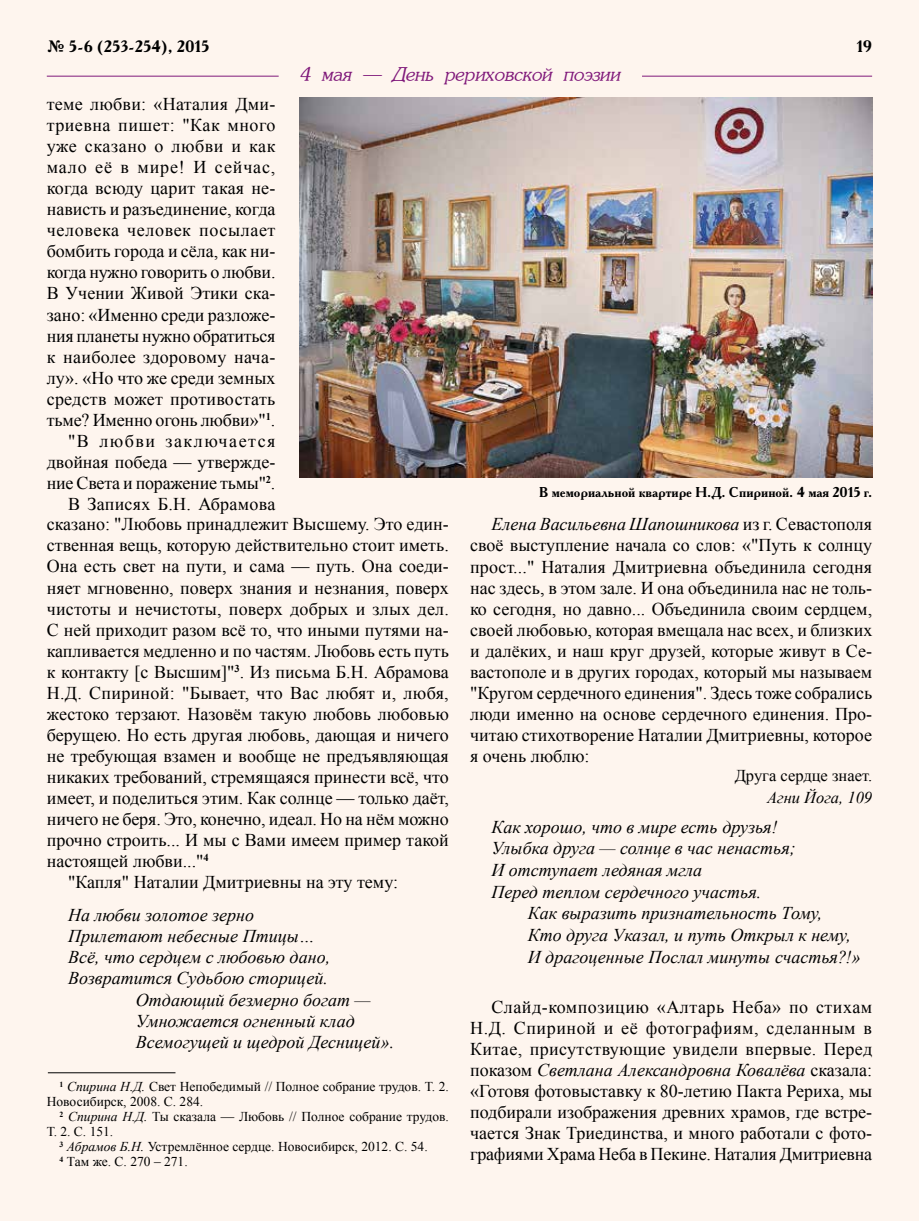
<style>
.page{position:relative;width:919px;height:1221px;background:#fff}
.page>*{position:absolute;margin:0;border:0;box-sizing:border-box;transform-origin:0 0}
.t1{font:italic 18.75px "AG Souvenir";letter-spacing:-.01em;color:#7f187a}
.t2{font:18px/21px "Times New Roman";color:#000;text-align:justify}
.t3{font:italic 18px/21.6px "Times New Roman";color:#000}
.t4{font:700 16.5px "Academy C";color:#000}
.t5{font:16.5px "Times New Roman";color:#000}
.t6{font:italic 16.5px "Times New Roman";color:#000}
.t7{font:700 14.25px "Academy C";color:#000}
.t8{font:13.5px/15px "Times New Roman";color:#000}
.s1{font-style:italic}
</style>
<div class="page">
<div style="left:1px;top:0;width:917px;height:1220px;background:#fef5ee"></div>
<hr style="left:0;top:0;width:1px;height:1220px;background:#fef5ee">
<hr style="left:48px;top:1072px;width:127px;height:1px;background:#000">
<hr style="left:47px;top:76px;width:232px;height:1px;background:#7f187a">
<hr style="left:642px;top:76px;width:230px;height:1px;background:#7f187a">
<img style="left:300px;top:98px;width:572px;height:380px">
<p class="t4" style="left:47px;top:35px;width:164px">№ 5-6 (253-254), 2015</p>
<p class="t4" style="left:856px;top:35px;width:17px">19</p>
<p class="t2" style="left:47px;top:93px;width:230px;text-align:right">теме любви: «Наталия Дми&shy;триевна пишет: "Как много уже сказано о любви и как мало её в мире! И сейчас, когда всюду царит такая не&shy;нависть и разъединение, когда человека человек посылает бомбить города и сёла, как ни&shy;когда нужно говорить о любви.<br>В Учении Живой Этики ска&shy;зано: «Именно среди разложе&shy;ния планеты нужно обратиться к наиболее здоровому нача&shy;лу». «Но что же среди земных средств может противостать тьме? Именно огонь любви»"<sup>1</sup>. "В любви заключается двойная победа — утвержде&shy;ние Света и поражение тьмы"<sup>2</sup>.<br>В Записях Б.Н. Абрамова</p>
<p class="t1" style="left:299px;top:64px;width:322px">4 мая — День рериховской поэзии</p>
<p class="t7" style="left:539px;top:482px;width:334px">В мемориальной квартире Н.Д. Спириной. 4 мая 2015 г.</p>
<p class="t2" style="left:47px;top:513px;width:403px">сказано: "Любовь принадлежит Высшему. Это един-</p>
<p class="t2" style="left:47px;top:534px;width:403px">ственная вещь, которую действительно стоит иметь.</p>
<p class="t2" style="left:47px;top:555px;width:403px">Она есть свет на пути, и сама — путь. Она соеди-</p>
<p class="t2" style="left:47px;top:576px;width:403px">няет мгновенно, поверх знания и незнания, поверх</p>
<p class="t2" style="left:47px;top:597px;width:403px">чистоты и нечистоты, поверх добрых и злых дел.</p>
<p class="t2" style="left:47px;top:618px;width:403px">С ней приходит разом всё то, что иными путями на-</p>
<p class="t2" style="left:47px;top:639px;width:403px">капливается медленно и по частям. Любовь есть путь</p>
<p class="t2" style="left:47px;top:660px;width:403px">к контакту [с Высшим]"<sup>3</sup>. Из письма Б.Н. Абрамова</p>
<p class="t2" style="left:47px;top:681px;width:403px">Н.Д. Спириной: "Бывает, что Вас любят и, любя,</p>
<p class="t2" style="left:47px;top:702px;width:403px">жестоко терзают. Назовём такую любовь любовью</p>
<p class="t2" style="left:47px;top:723px;width:403px">берущею. Но есть другая любовь, дающая и ничего</p>
<p class="t2" style="left:47px;top:744px;width:403px">не требующая взамен и вообще не предъявляющая</p>
<p class="t2" style="left:47px;top:765px;width:403px">никаких требований, стремящаяся принести всё, что</p>
<p class="t2" style="left:47px;top:786px;width:403px">имеет, и поделиться этим. Как солнце — только даёт,</p>
<p class="t2" style="left:47px;top:807px;width:403px">ничего не беря. Это, конечно, идеал. Но на нём можно</p>
<p class="t2" style="left:47px;top:828px;width:403px">прочно строить... И мы с Вами имеем пример такой</p>
<p class="t2" style="left:47px;top:849px;width:163px">настоящей любви..."<sup>4</sup></p>
<p class="t2" style="left:68px;top:870px;width:331px">"Капля" Наталии Дмитриевны на эту тему:</p>
<p class="t3" style="left:68px;top:904px;width:188px">На любви золотое зерно</p>
<p class="t3" style="left:68px;top:925px;width:248px">Прилетают небесные Птицы…</p>
<p class="t3" style="left:68px;top:946px;width:263px">Всё, что сердцем с любовью дано,</p>
<p class="t3" style="left:68px;top:967px;width:261px">Возвратится Судьбою сторицей.</p>
<p class="t3" style="left:136px;top:988px;width:236px">Отдающий безмерно богат —</p>
<p class="t3" style="left:136px;top:1009px;width:220px">Умножается огненный клад</p>
<p class="t3" style="left:136px;top:1030px;width:260px">Всемогущей и щедрой Десницей».</p>
<p class="t8" style="left:47px;top:1078px;width:403px;text-indent:13px"><sup>1</sup> <span class="s1">Спирина Н.Д.</span> Свет Непобедимый // Полное собрание трудов. Т. 2.<br>Новосибирск, 2008. С. 284.</p>
<p class="t8" style="left:60px;top:1108px;width:391px"><sup>2</sup> <span class="s1">Спирина Н.Д.</span> Ты сказала — Любовь // Полное собрание трудов.</p>
<p class="t8" style="left:47px;top:1123px;width:68px">Т. 2. С. 151.</p>
<p class="t8" style="left:60px;top:1138px;width:369px"><sup>3</sup> <span class="s1">Абрамов Б.Н.</span> Устремлённое сердце. Новосибирск, 2012. С. 54.</p>
<p class="t8" style="left:60px;top:1153px;width:130px"><sup>4</sup> Там же. С. 270 – 271.</p>
<p class="t2" style="left:470px;top:513px;width:403px;text-indent:21px"><span class="s1">Елена Васильевна Шапошникова</span> из г. Севастополя своё выступление начала со слов: «"Путь к солнцу прост..." Наталия Дмитриевна объединила сегодня нас здесь, в этом зале. И она объединила нас не толь&shy;ко сегодня, но давно... Объединила своим сердцем, своей любовью, которая вмещала нас всех, и близких и далёких, и наш круг друзей, которые живут в Се&shy;вастополе и в других городах, который мы называем "Кругом сердечного единения". Здесь тоже собрались люди именно на основе сердечного единения. Про&shy;читаю стихотворение Наталии Дмитриевны, которое я очень люблю:</p>
<p class="t5" style="left:734px;top:764px;width:139px">Друга сердце знает.</p>
<p class="t6" style="left:767px;top:785px;width:106px">Агни Йога, 109</p>
<p class="t3" style="left:491px;top:815px;width:306px">Как хорошо, что в мире есть друзья!<br>Улыбка друга — солнце в час ненастья;<br>И отступает ледяная мгла<br>Перед теплом сердечного участья.</p>
<p class="t3" style="left:527px;top:902px;width:334px">Как выразить признательность Тому,<br>Кто друга Указал, и путь Открыл к нему,<br>И драгоценные Послал минуты счастья?!»</p>
<p class="t2" style="left:470px;top:996px;width:403px;text-indent:21px">Слайд-композицию «Алтарь Неба» по стихам Н.Д. Спириной и её фотографиям, сделанным в Китае, присутствующие увидели впервые. Перед показом <span class="s1">Светлана Александровна Ковалёва</span> сказала: «Готовя фотовыставку к 80-летию Пакта Рериха, мы подбирали изображения древних храмов, где встре&shy;чается Знак Триединства, и много работали с фото&shy;графиями Храма Неба в Пекине. Наталия Дмитриевна</p>
</div>
